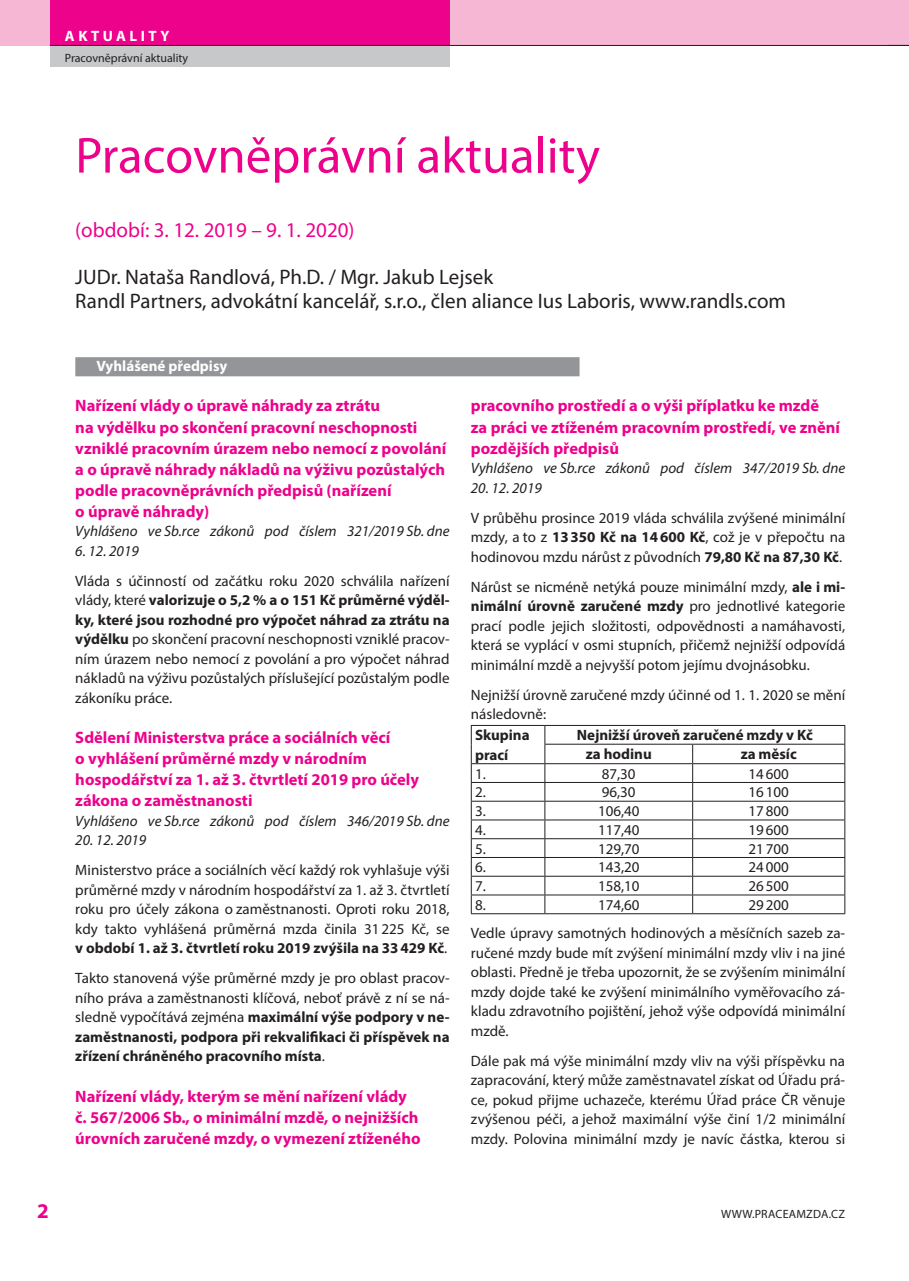
<style>
.page{position:relative;width:909px;height:1281px;background:#fff}
.page>*{position:absolute;margin:0;border:0;box-sizing:border-box;transform-origin:0 0}
.t1{font:51px "Myriad Pro";color:#ed028c}
.t2{font:21px/24px "Myriad Pro";color:#231f20}
.t3{font:21px "Myriad Pro";color:#ed028c}
.t4{font:700 21px "Myriad Pro";color:#ed028c}
.t5{font:700 16.5px/21px "Myriad Pro";color:#ed028c}
.t6{font:15px/19.5px "Myriad Pro";color:#231f20;text-align:justify}
.t7{font:italic 15px "Myriad Pro";color:#231f20}
.t8{font:700 15px/19.5px "Myriad Pro";color:#231f20}
.t9{font:700 15px "Myriad Pro";color:#fff}
.t10{font:700 15px "Myriad Pro";letter-spacing:.235em;color:#fff}
.t11{font:12px "Myriad Pro";color:#231f20}
.t12{font:12px "Myriad Pro";letter-spacing:.02em;color:#231f20}
.s1{font-weight:700}
</style>
<div class="page">
<div style="left:900px;top:0;width:9px;height:46px;background:#f6b7d4"></div>
<div style="left:0;top:0;width:900px;height:46px;background:#f6b7d4"></div>
<div style="left:50px;top:0;width:399px;height:67px;background:#c7c8ca"></div>
<div style="left:50px;top:0;width:399px;height:46px;background:#ed028c"></div>
<hr style="left:50px;top:45px;width:859px;height:1px;background:#231f20">
<div style="left:75px;top:357px;width:504px;height:19px;background:#939598"></div>
<hr style="left:471px;top:725px;width:74px;height:1px;background:#231f20">
<hr style="left:545px;top:725px;width:147px;height:1px;background:#231f20">
<hr style="left:692px;top:725px;width:153px;height:1px;background:#231f20">
<svg style="left:471px;top:726px;width:1px;height:187px"></svg>
<hr style="left:544px;top:744px;width:148px;height:1px;background:#231f20">
<hr style="left:692px;top:744px;width:153px;height:1px;background:#231f20">
<hr style="left:471px;top:763px;width:74px;height:1px;background:#231f20">
<hr style="left:545px;top:763px;width:147px;height:1px;background:#231f20">
<hr style="left:692px;top:763px;width:153px;height:1px;background:#231f20">
<hr style="left:471px;top:782px;width:74px;height:1px;background:#231f20">
<hr style="left:545px;top:782px;width:147px;height:1px;background:#231f20">
<hr style="left:692px;top:782px;width:153px;height:1px;background:#231f20">
<hr style="left:471px;top:801px;width:74px;height:1px;background:#231f20">
<hr style="left:545px;top:801px;width:147px;height:1px;background:#231f20">
<hr style="left:692px;top:801px;width:153px;height:1px;background:#231f20">
<hr style="left:471px;top:819px;width:74px;height:1px;background:#231f20">
<hr style="left:545px;top:819px;width:147px;height:1px;background:#231f20">
<hr style="left:692px;top:819px;width:153px;height:1px;background:#231f20">
<hr style="left:471px;top:838px;width:74px;height:1px;background:#231f20">
<hr style="left:545px;top:838px;width:147px;height:1px;background:#231f20">
<hr style="left:692px;top:838px;width:153px;height:1px;background:#231f20">
<hr style="left:471px;top:857px;width:74px;height:1px;background:#231f20">
<hr style="left:545px;top:857px;width:147px;height:1px;background:#231f20">
<hr style="left:692px;top:857px;width:153px;height:1px;background:#231f20">
<hr style="left:471px;top:876px;width:74px;height:1px;background:#231f20">
<hr style="left:545px;top:876px;width:147px;height:1px;background:#231f20">
<hr style="left:692px;top:876px;width:153px;height:1px;background:#231f20">
<hr style="left:471px;top:894px;width:74px;height:1px;background:#231f20">
<hr style="left:545px;top:894px;width:147px;height:1px;background:#231f20">
<svg style="left:544px;top:726px;width:1px;height:187px"></svg>
<hr style="left:692px;top:894px;width:153px;height:1px;background:#231f20">
<svg style="left:692px;top:744px;width:1px;height:169px"></svg>
<svg style="left:844px;top:726px;width:1px;height:187px"></svg>
<hr style="left:471px;top:913px;width:74px;height:1px;background:#231f20">
<hr style="left:545px;top:913px;width:147px;height:1px;background:#231f20">
<hr style="left:692px;top:913px;width:153px;height:1px;background:#231f20">
<p class="t10" style="left:65px;top:26px;width:106px">Aktua lity</p>
<p class="t11" style="left:65px;top:51px;width:125px">Pracovněprávní aktuality</p>
<h1 class="t1" style="left:75px;top:124px;width:526px">Pracovněprávní aktuality</h1>
<h2 class="t3" style="left:75px;top:217px;width:281px">(období: 3. 12. 2019 – 9. 1. 2020)</h2>
<h2 class="t2" style="left:75px;top:265px;width:712px">JUDr. Nataša Randlová, Ph.D. / Mgr. Jakub Lejsek<br>Randl Partners, advokátní kancelář, s.r.o., člen aliance Ius Laboris, www.randls.com</h2>
<p class="t9" style="left:96px;top:356px;width:133px">Vyhlášené předpisy</p>
<p class="t5" style="left:75px;top:395px;width:372px">Nařízení vlády o úpravě náhrady za ztrátu<br>na výdělku po skončení pracovní neschopnosti vzniklé pracovním úrazem nebo nemocí z povolání a o úpravě náhrady nákladů na výživu pozůstalých podle pracovněprávních předpisů (nařízení<br>o úpravě náhrady)</p>
<p class="t7" style="left:75px;top:522px;width:376px">Vyhlášeno ve Sb.rce zákonů pod číslem 321/2019 Sb. dne</p>
<p class="t7" style="left:75px;top:541px;width:65px">6. 12. 2019</p>
<p class="t6" style="left:75px;top:570px;width:376px">Vláda s účinností od začátku roku 2020 schválila nařízení vlády, které <span class="s1">valorizuje o 5,2 % a o 151 Kč průměrné výděl&shy;ky, které jsou rozhodné pro výpočet náhrad za ztrátu na výdělku</span> po skončení pracovní neschopnosti vzniklé pracov&shy;ním úrazem nebo nemocí z povolání a pro výpočet náhrad nákladů na výživu pozůstalých příslušející pozůstalým podle zákoníku práce.</p>
<p class="t5" style="left:75px;top:726px;width:345px">Sdělení Ministerstva práce a sociálních věcí<br>o vyhlášení průměrné mzdy v národním hospodářství za 1. až 3. čtvrtletí 2019 pro účely zákona o zaměstnanosti</p>
<p class="t7" style="left:75px;top:811px;width:376px">Vyhlášeno ve Sb.rce zákonů pod číslem 346/2019 Sb. dne</p>
<p class="t7" style="left:75px;top:831px;width:72px">20. 12. 2019</p>
<p class="t6" style="left:75px;top:860px;width:376px">Ministerstvo práce a sociálních věcí každý rok vyhlašuje výši průměrné mzdy v národním hospodářství za 1. až 3. čtvrtletí roku pro účely zákona o zaměstnanosti. Oproti roku 2018, kdy takto vyhlášená průměrná mzda činila 31225 Kč, se <span class="s1">v období 1. až 3. čtvrtletí roku 2019 zvýšila na 33429 Kč</span>.</p>
<p class="t6" style="left:75px;top:968px;width:376px">Takto stanovená výše průměrné mzdy je pro oblast pracov&shy;ního práva a zaměstnanosti klíčová, neboť právě z ní se ná&shy;sledně vypočítává zejména <span class="s1">maximální výše podpory v ne&shy;zaměstnanosti, podpora při rekvalifikaci či příspěvek na zřízení chráněného pracovního místa</span>.</p>
<p class="t5" style="left:75px;top:1085px;width:347px">Nařízení vlády, kterým se mění nařízení vlády č. 567/2006 Sb., o minimální mzdě, o nejnižších úrovních zaručené mzdy, o vymezení ztíženého</p>
<p class="t5" style="left:471px;top:395px;width:371px">pracovního prostředí a o výši příplatku ke mzdě<br>za práci ve ztíženém pracovním prostředí, ve znění pozdějších předpisů</p>
<p class="t7" style="left:471px;top:459px;width:376px">Vyhlášeno ve Sb.rce zákonů pod číslem 347/2019 Sb. dne</p>
<p class="t7" style="left:471px;top:478px;width:72px">20. 12. 2019</p>
<p class="t6" style="left:471px;top:507px;width:376px">V průběhu prosince 2019 vláda schválila zvýšené minimální mzdy, a to z <span class="s1">13350 Kč na 14600 Kč</span>, což je v přepočtu na hodinovou mzdu nárůst z původních <span class="s1">79,80 Kč na 87,30 Kč</span>.</p>
<p class="t6" style="left:471px;top:576px;width:376px">Nárůst se nicméně netýká pouze minimální mzdy, <span class="s1">ale i mi&shy;nimální úrovně zaručené mzdy</span> pro jednotlivé kategorie prací podle jejich složitosti, odpovědnosti a namáhavosti, která se vyplácí v osmi stupních, přičemž nejnižší odpovídá minimální mzdě a nejvyšší potom jejímu dvojnásobku.</p>
<p class="t6" style="left:471px;top:684px;width:376px">Nejnižší úrovně zaručené mzdy účinné od 1. 1. 2020 se mění následovně:</p>
<p class="t8" style="left:475px;top:725px;width:56px">Skupina prací</p>
<p class="t8" style="left:586px;top:725px;width:229px;line-height:18.8px;text-indent:-9px">Nejnižší úroveň zaručené mzdy v Kč za hodinu</p>
<p class="t8" style="left:740px;top:744px;width:58px">za měsíc</p>
<p class="t6" style="left:475px;top:763px;width:12px">1.</p>
<p class="t6" style="left:602px;top:763px;width:35px">87,30</p>
<p class="t6" style="left:748px;top:763px;width:42px">14600</p>
<p class="t6" style="left:475px;top:782px;width:12px">2.</p>
<p class="t6" style="left:602px;top:782px;width:35px">96,30</p>
<p class="t6" style="left:748px;top:782px;width:42px">16100</p>
<p class="t6" style="left:475px;top:801px;width:12px">3.</p>
<p class="t6" style="left:598px;top:801px;width:43px">106,40</p>
<p class="t6" style="left:748px;top:801px;width:42px">17800</p>
<p class="t6" style="left:475px;top:820px;width:12px">4.</p>
<p class="t6" style="left:598px;top:820px;width:43px">117,40</p>
<p class="t6" style="left:748px;top:820px;width:42px">19600</p>
<p class="t6" style="left:475px;top:838px;width:12px">5.</p>
<p class="t6" style="left:598px;top:838px;width:43px">129,70</p>
<p class="t6" style="left:748px;top:838px;width:42px">21700</p>
<p class="t6" style="left:475px;top:857px;width:12px">6.</p>
<p class="t6" style="left:598px;top:857px;width:43px">143,20</p>
<p class="t6" style="left:748px;top:857px;width:42px">24000</p>
<p class="t6" style="left:475px;top:876px;width:12px">7.</p>
<p class="t6" style="left:598px;top:876px;width:43px">158,10</p>
<p class="t6" style="left:748px;top:876px;width:42px">26500</p>
<p class="t6" style="left:475px;top:895px;width:12px">8.</p>
<p class="t6" style="left:598px;top:895px;width:43px">174,60</p>
<p class="t6" style="left:471px;top:890px;width:376px;line-height:28.2px;text-indent:278px">29200<br>Vedle úpravy samotných hodinových a měsíčních sazeb za-</p>
<p class="t6" style="left:471px;top:942px;width:376px">ručené mzdy bude mít zvýšení minimální mzdy vliv i na jiné oblasti. Předně je třeba upozornit, že se zvýšením minimální mzdy dojde také ke zvýšení minimálního vyměřovacího zá&shy;kladu zdravotního pojištění, jehož výše odpovídá minimální mzdě.</p>
<p class="t6" style="left:471px;top:1050px;width:376px">Dále pak má výše minimální mzdy vliv na výši příspěvku na zapracování, který může zaměstnavatel získat od Úřadu prá&shy;ce, pokud přijme uchazeče, kterému Úřad práce ČR věnuje zvýšenou péči, a jehož maximální výše činí 1/2 minimální mzdy. Polovina minimální mzdy je navíc částka, kterou si</p>
<h2 class="t4" style="left:37px;top:1197px;width:13px">2</h2>
<p class="t12" style="left:721px;top:1206px;width:125px">WWW.PRACEAMZDA.CZ</p>
</div>
